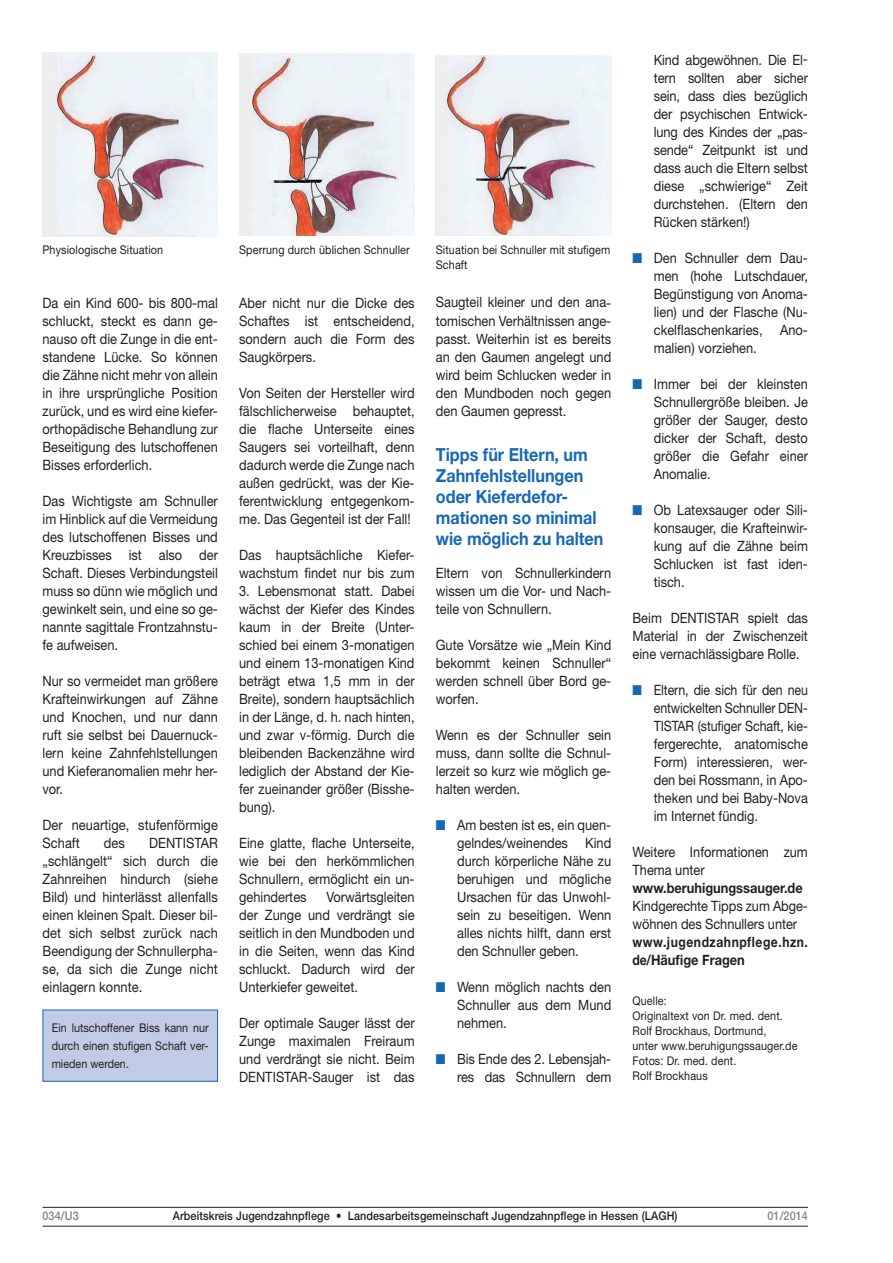
<style>
.page{position:relative;width:893px;height:1263px;background:#fff}
.page>*{position:absolute;margin:0;border:0;box-sizing:border-box;transform-origin:0 0}
.t1{font:700 18px/21px "Helvetica Neue";color:#1768b4;scale:.9 1}
.t2{font:14.25px/18px "Helvetica Neue";color:#231f20;text-align:justify;scale:.9 1}
.t3{font:14.25px/18px "Helvetica Neue";color:#231f20;text-align:justify;scale:.87 1}
.t4{font:700 14.25px/18px "Helvetica Neue";letter-spacing:.045em;color:#231f20;scale:.85 1}
.t5{font:700 14.25px "Helvetica Neue";color:#231f20;scale:.9 1}
.t6{font:12px/15px "Helvetica Neue";letter-spacing:.01em;color:#231f20;scale:.9 1}
.t7{font:500 12px "Helvetica Neue";letter-spacing:.01em;color:#231f20;scale:.9 1}
.t8{font:500 12px "Helvetica Neue";letter-spacing:.01em;color:#808285;scale:.9 1}
.s1{color:#1768b4}
</style>
<div class="page">
<hr style="left:43px;top:1207px;width:765px;height:1px;background:#231f20">
<hr style="left:43px;top:1226px;width:765px;height:1px;background:#231f20">
<div style="left:43px;top:1010px;width:175px;height:71px;background:#c1cbe6"></div>
<img style="left:436px;top:55px;width:175px;height:180px">
<img style="left:239px;top:53px;width:176px;height:182px">
<img style="left:43px;top:53px;width:175px;height:183px">
<p class="t6" style="left:43px;top:242px;width:136px">Physiologische Situation</p>
<p class="t6" style="left:239px;top:242px;width:191px">Sperrung durch üblichen Schnuller</p>
<p class="t6" style="left:436px;top:242px;width:195px">Situation bei Schnuller mit stufigem<br>Schaft</p>
<p class="t2" style="left:43px;top:293px;width:196px">Da ein Kind 600- bis 800-mal schluckt, steckt es dann ge&shy;nauso oft die Zunge in die ent&shy;standene Lücke. So können die Zähne nicht mehr von allein in ihre ursprüngliche Position zurück, und es wird eine kiefer&shy;orthopädische Behandlung zur Beseitigung des lutschoffenen Bisses erforderlich.</p>
<p class="t2" style="left:43px;top:491px;width:196px">Das Wichtigste am Schnuller im Hinblick auf die Vermeidung des lutschoffenen Bisses und Kreuzbisses ist also der Schaft. Dieses Verbindungsteil muss so dünn wie möglich und gewinkelt sein, und eine so ge&shy;nannte sagittale Frontzahnstu&shy;fe aufweisen.</p>
<p class="t2" style="left:43px;top:671px;width:196px">Nur so vermeidet man größere Krafteinwirkungen auf Zähne und Knochen, und nur dann ruft sie selbst bei Dauernuck&shy;lern keine Zahnfehlstellungen und Kieferanomalien mehr her&shy;vor.</p>
<p class="t2" style="left:43px;top:815px;width:196px">Der neuartige, stufenförmige<br>Schaft</p>
<p class="t2" style="left:43px;top:833px;width:196px;text-indent:106px">DENTISTAR „schlängelt“ sich durch die Zahnreihen hindurch (siehe Bild) und hinterlässt allenfalls einen kleinen Spalt. Dieser bil&shy;det sich selbst zurück nach Beendigung der Schnullerpha&shy;se, da sich die Zunge nicht einlagern konnte.</p>
<p class="t2" style="left:104px;top:833px;width:25px">des</p>
<p class="t6" style="left:52px;top:1019px;width:176px;line-height:18px;text-align:justify">Ein lutschoffener Biss kann nur durch einen stufigen Schaft ver&shy;mieden werden.</p>
<p class="t2" style="left:239px;top:293px;width:196px">Aber nicht nur die Dicke des Schaftes ist entscheidend, sondern auch die Form des Saugkörpers.</p>
<p class="t2" style="left:239px;top:383px;width:196px">Von Seiten der Hersteller wird fälschlicherweise behauptet, die flache Unterseite eines Saugers sei vorteilhaft, denn dadurch werde die Zunge nach außen gedrückt, was der Kie&shy;ferentwicklung entgegenkom&shy;me. Das Gegenteil ist der Fall!</p>
<p class="t2" style="left:239px;top:545px;width:196px">Das hauptsächliche Kiefer&shy;wachstum findet nur bis zum</p>
<p class="t2" style="left:239px;top:581px;width:196px">3. Lebensmonat statt. Dabei wächst der Kiefer des Kindes kaum in der Breite (Unter&shy;schied bei einem 3-monatigen und einem 13-monatigen Kind beträgt etwa 1,5 mm in der Breite), sondern hauptsächlich in der Länge, d. h. nach hinten, und zwar v-förmig. Durch die bleibenden Backenzähne wird lediglich der Abstand der Kie&shy;fer zueinander größer (Bisshe&shy;bung).</p>
<p class="t2" style="left:239px;top:833px;width:196px">Eine glatte, flache Unterseite, wie bei den herkömmlichen Schnullern, ermöglicht ein un&shy;gehindertes</p>
<p class="t2" style="left:239px;top:887px;width:196px;text-indent:87px">Vorwärtsgleiten der Zunge und verdrängt sie seitlich in den Mundboden und in die Seiten, wenn das Kind schluckt. Dadurch wird der Unterkiefer geweitet.</p>
<p class="t2" style="left:239px;top:1013px;width:196px">Der optimale Sauger lässt der Zunge maximalen Freiraum und verdrängt sie nicht. Beim DENTISTAR-Sauger ist das</p>
<p class="t2" style="left:436px;top:293px;width:196px">Saugteil kleiner und den ana&shy;tomischen Verhältnissen ange&shy;passt. Weiterhin ist es bereits an den Gaumen angelegt und wird beim Schlucken weder in den Mundboden noch gegen den Gaumen gepresst.</p>
<p class="t1" style="left:436px;top:443px;width:188px">Tipps für Eltern, um<br>Zahnfehlstellungen oder Kieferdefor&shy;mationen so minimal wie möglich zu halten</p>
<p class="t2" style="left:436px;top:563px;width:196px">Eltern von Schnullerkindern wissen um die Vor- und Nach&shy;teile von Schnullern.</p>
<p class="t2" style="left:436px;top:635px;width:196px">Gute Vorsätze wie „Mein Kind bekommt keinen Schnuller“ werden schnell über Bord ge&shy;worfen.</p>
<p class="t2" style="left:436px;top:725px;width:196px">Wenn es der Schnuller sein muss, dann sollte die Schnul&shy;lerzeit so kurz wie möglich ge&shy;halten werden.</p>
<p class="t2" style="left:457px;top:815px;width:173px;text-indent:-21px"><span class="s1">■</span> Am besten ist es, ein quen&shy;gelndes/weinendes Kind durch körperliche Nähe zu beruhigen und mögliche Ursachen für das Unwohl&shy;sein zu beseitigen. Wenn alles nichts hilft, dann erst den Schnuller geben.</p>
<p class="t2" style="left:457px;top:977px;width:173px;text-indent:-21px"><span class="s1">■</span> Wenn möglich nachts den Schnuller aus dem Mund nehmen.</p>
<p class="t2" style="left:436px;top:1049px;width:196px;text-align:right"><span class="s1">■</span> Bis Ende des 2. Lebensjah&shy;res das Schnullern dem</p>
<p class="t2" style="left:654px;top:50px;width:173px">Kind abgewöhnen. Die El&shy;tern sollten aber sicher sein, dass dies bezüglich der psychischen Entwick&shy;lung des Kindes der „pas&shy;sende“ Zeitpunkt ist und dass auch die Eltern selbst diese „schwierige“ Zeit durchstehen. (Eltern den Rücken stärken!)</p>
<p class="t2" style="left:654px;top:248px;width:173px;text-indent:-21px"><span class="s1">■</span> Den Schnuller dem Dau&shy;men (hohe Lutschdauer, Begünstigung von Anoma&shy;lien) und der Flasche (Nu&shy;ckelflaschenkaries, Ano&shy;malien) vorziehen.</p>
<p class="t2" style="left:654px;top:374px;width:173px;text-indent:-21px"><span class="s1">■</span> Immer bei der kleinsten Schnullergröße bleiben. Je größer der Sauger, desto dicker der Schaft, desto größer die Gefahr einer Anomalie.</p>
<p class="t2" style="left:654px;top:500px;width:173px;text-indent:-21px"><span class="s1">■</span> Ob Latexsauger oder Sili&shy;konsauger, die Krafteinwir&shy;kung auf die Zähne beim Schlucken ist fast iden&shy;tisch.</p>
<p class="t2" style="left:632px;top:608px;width:196px">Beim DENTISTAR spielt das Material in der Zwischenzeit eine vernachlässigbare Rolle.</p>
<p class="t3" style="left:654px;top:680px;width:179px;text-indent:-21px"><span class="s1">■</span> Eltern, die sich für den neu entwickelten Schnuller DEN-TISTAR (stufiger Schaft, kie&shy;fergerechte, anatomische Form) interessieren, wer&shy;den bei Rossmann, in Apo&shy;theken und bei Baby-Nova im Internet fündig.</p>
<p class="t2" style="left:632px;top:842px;width:196px">Weitere Informationen zum<br>Thema unter</p>
<p class="t5" style="left:632px;top:879px;width:191px">www.beruhigungssauger.de</p>
<p class="t2" style="left:632px;top:896px;width:196px">Kindgerechte Tipps zum Abge&shy;wöhnen des Schnullers unter</p>
<p class="t4" style="left:632px;top:932px;width:208px">www.jugendzahnpflege.hzn. de/Häufige Fragen</p>
<p class="t6" style="left:632px;top:993px;width:185px">Quelle:<br>Originaltext von Dr. med. dent.<br>Rolf Brockhaus, Dortmund,<br>unter www.beruhigungssauger.de<br>Fotos: Dr. med. dent.<br>Rolf Brockhaus</p>
<p class="t8" style="left:43px;top:1209px;width:42px">034/U3</p>
<p class="t7" style="left:173px;top:1209px;width:563px">Arbeitskreis Jugendzahnpflege • Landesarbeitsgemeinschaft Jugendzahnpflege in Hessen (LAGH)</p>
<p class="t8" style="left:767px;top:1209px;width:46px">01/2014</p>
</div>
